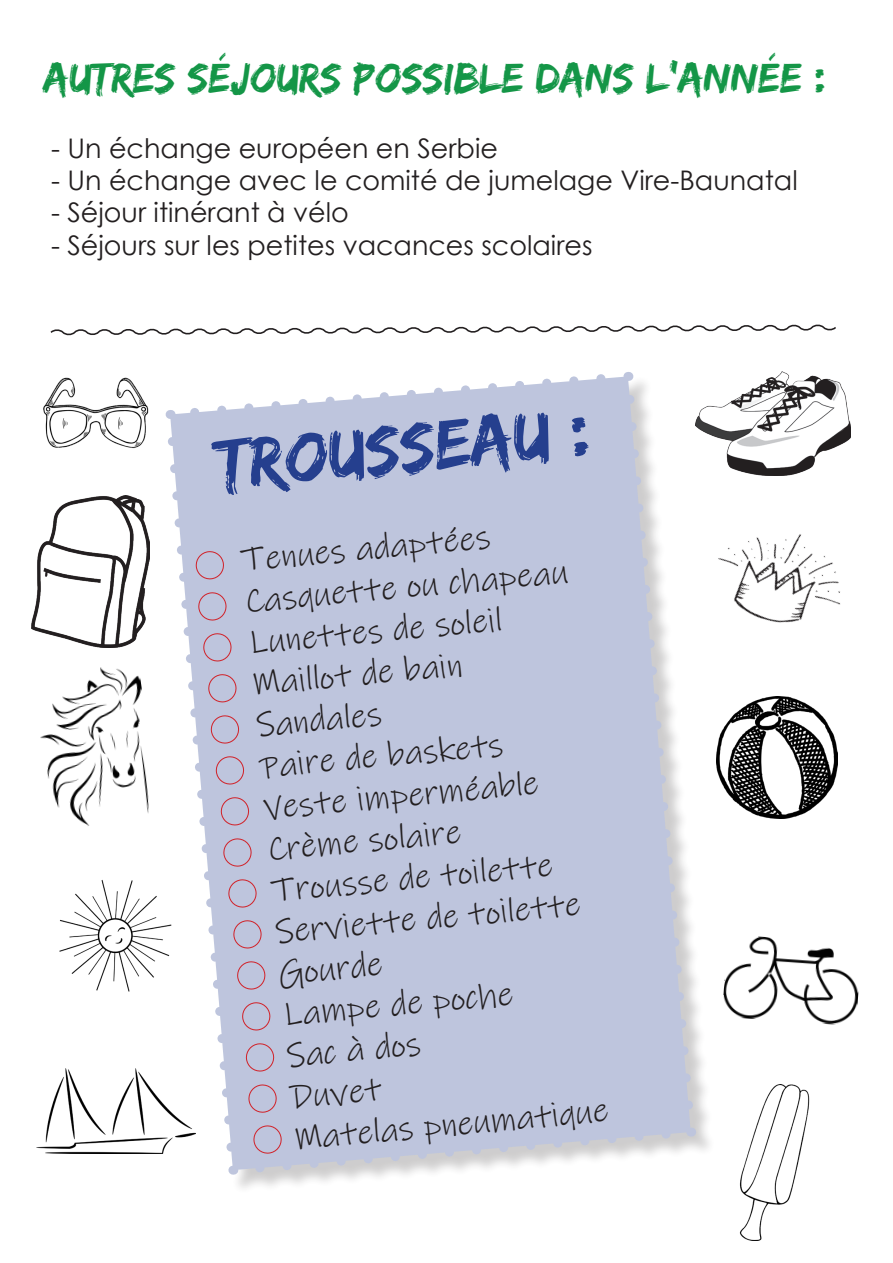
<style>
.page{position:relative;width:893px;height:1263px;background:#fff}
.page>*{position:absolute;margin:0;border:0;box-sizing:border-box;transform-origin:0 0}
.t1{font:72.45px "Edo SZ";color:#253f8e}
.t2{font:43.5px "Edo SZ";color:#149647}
.t3{font:34.65px "Ink Free";color:#231f20}
.t4{font:27px "Century Gothic";color:#231f20}
</style>
<div class="page">
<div style="left:169px;top:375px;width:546px;height:820px;background:#231f20;opacity:.75"></div>
<div style="left:170px;top:376px;width:521px;height:794px;background:#bec5dd"></div>
<svg style="left:168px;top:432px;width:73px;height:734px"></svg>
<svg style="left:619px;top:380px;width:79px;height:735px"></svg>
<svg style="left:170px;top:374px;width:441px;height:49px"></svg>
<svg style="left:196px;top:551px;width:28px;height:29px"></svg>
<svg style="left:198px;top:592px;width:29px;height:29px"></svg>
<svg style="left:203px;top:633px;width:29px;height:29px"></svg>
<svg style="left:208px;top:674px;width:29px;height:29px"></svg>
<svg style="left:211px;top:715px;width:28px;height:29px"></svg>
<svg style="left:216px;top:756px;width:28px;height:29px"></svg>
<svg style="left:221px;top:797px;width:28px;height:29px"></svg>
<svg style="left:223px;top:838px;width:29px;height:29px"></svg>
<svg style="left:228px;top:879px;width:29px;height:29px"></svg>
<svg style="left:233px;top:920px;width:29px;height:29px"></svg>
<svg style="left:237px;top:961px;width:28px;height:29px"></svg>
<svg style="left:242px;top:1002px;width:28px;height:29px"></svg>
<svg style="left:246px;top:1043px;width:28px;height:29px"></svg>
<svg style="left:248px;top:1084px;width:29px;height:29px"></svg>
<svg style="left:250px;top:1123px;width:442px;height:54px"></svg>
<svg style="left:50px;top:324px;width:786px;height:12px"></svg>
<svg style="left:168px;top:653px;width:2px;height:187px"></svg>
<img style="left:40px;top:667px;width:109px;height:159px">
<img style="left:678px;top:481px;width:163px;height:191px">
<img style="left:59px;top:867px;width:137px;height:143px">
<div style="left:30px;top:1061px;width:174px;height:102px;background:#fff"></div>
<img style="left:37px;top:1068px;width:159px;height:85px">
<svg style="left:712px;top:924px;width:3px;height:112px"></svg>
<img style="left:723px;top:936px;width:136px;height:89px">
<img style="left:739px;top:1084px;width:71px;height:157px">
<img style="left:43px;top:377px;width:106px;height:71px">
<img style="left:716px;top:697px;width:122px;height:122px">
<img style="left:695px;top:372px;width:155px;height:104px">
<img style="left:32px;top:495px;width:117px;height:152px">
<p class="t2" style="left:44px;top:53px;width:785px">Autres séjours possible dans l’année :</p>
<p class="t4" style="left:51px;top:129px;width:448px">- Un échange européen en Serbie</p>
<p class="t4" style="left:51px;top:161px;width:748px">- Un échange avec le comité de jumelage Vire-Baunatal</p>
<p class="t4" style="left:51px;top:194px;width:299px">- Séjour itinérant à vélo</p>
<p class="t4" style="left:51px;top:226px;width:543px">- Séjours sur les petites vacances scolaires</p>
<p class="t1" style="left:212px;top:422px;width:379px;rotate:-5deg">trousseau :</p>
<p class="t3" style="left:239px;top:537px;width:252px;rotate:-5deg">Tenues adaptées</p>
<p class="t3" style="left:243px;top:578px;width:326px;rotate:-5deg">Casquette ou chapeau</p>
<p class="t3" style="left:246px;top:619px;width:256px;rotate:-5deg">Lunettes de soleil</p>
<p class="t3" style="left:250px;top:661px;width:213px;rotate:-5deg">Maillot de bain</p>
<p class="t3" style="left:254px;top:702px;width:128px;rotate:-5deg">Sandales</p>
<p class="t3" style="left:258px;top:744px;width:246px;rotate:-5deg">Paire de baskets</p>
<p class="t3" style="left:262px;top:785px;width:278px;rotate:-5deg">Veste imperméable</p>
<p class="t3" style="left:265px;top:826px;width:196px;rotate:-5deg">Crème solaire</p>
<p class="t3" style="left:269px;top:867px;width:284px;rotate:-5deg">Trousse de toilette</p>
<p class="t3" style="left:273px;top:909px;width:308px;rotate:-5deg">Serviette de toilette</p>
<p class="t3" style="left:277px;top:950px;width:105px;rotate:-5deg">Gourde</p>
<p class="t3" style="left:281px;top:991px;width:233px;rotate:-5deg">Lampe de poche</p>
<p class="t3" style="left:285px;top:1033px;width:136px;rotate:-5deg">Sac à dos</p>
<p class="t3" style="left:288px;top:1074px;width:93px;rotate:-5deg">Duvet</p>
<p class="t3" style="left:292px;top:1115px;width:317px;rotate:-5deg">Matelas pneumatique</p>
</div>
